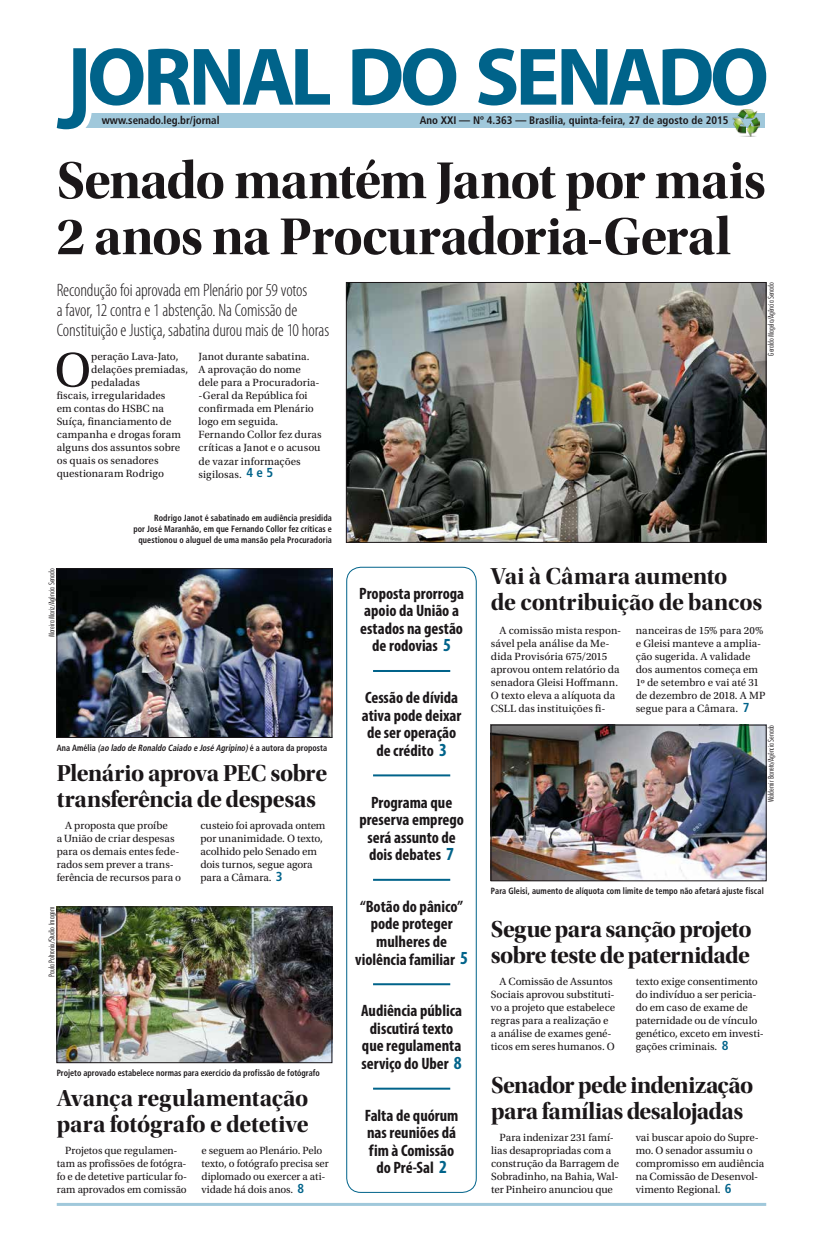
<style>
.page{position:relative;width:823px;height:1248px;background:#fff}
.page>*{position:absolute;margin:0;border:0;box-sizing:border-box;transform-origin:0 0}
.t1{font:54px/56px "Utopia Std Bold Disp";letter-spacing:-.02em;color:#1b1719}
.t2{font:50.8px "Utopia Std";color:#1b1719}
.t3{font:24px/26px "Utopia Std Bold Disp";letter-spacing:-.015em;color:#1b1719}
.t4{font:300 condensed 18px/20px "Myriad Pro";letter-spacing:-.01em;color:#1b1719}
.t5{font:700 condensed 16.5px/17.5px "Myriad Pro";color:#1b1719;text-align:center}
.t6{font:11px/13px "Utopia Std";letter-spacing:-.005em;color:#1b1719}
.t7{font:700 condensed 10.9px "Frutiger";color:#1b1719}
.t8{font:700 condensed 9px/11px "Frutiger";letter-spacing:.01em;color:#1b1719;text-align:right;scale:.9 1}
.t9{font:italic 700 condensed 9px "Frutiger";color:#1b1719;scale:.9 1}
.t10{font:300 condensed 8px "Futura BT";color:#1b1719}
.s1{font-family:"Frutiger";font-weight:700;font-stretch:condensed;font-size:13px;color:#00638a}
.s2{font-style:normal}
.s3{font-size:18.5px;color:#00638a}
</style>
<div class="page">
<hr style="left:57px;top:1202px;width:708px;height:3px;background:#a0c8db">
<div style="left:75px;top:113px;width:689px;height:14px;background:#a0c8db"></div>
<svg style="left:57px;top:48px;width:273px;height:82px"></svg>
<svg style="left:352px;top:48px;width:104px;height:57px"></svg>
<svg style="left:478px;top:48px;width:287px;height:57px"></svg>
<img style="left:731px;top:109px;width:28px;height:27px">
<div style="left:346px;top:566px;width:130px;height:626px;border:1px solid #00638a;border-radius:14px"></div>
<hr style="left:373px;top:670px;width:77px;height:2px;background:#00638a">
<hr style="left:373px;top:774px;width:77px;height:2px;background:#00638a">
<hr style="left:373px;top:878px;width:77px;height:2px;background:#00638a">
<hr style="left:373px;top:983px;width:77px;height:2px;background:#00638a">
<hr style="left:373px;top:1087px;width:77px;height:2px;background:#00638a">
<img style="left:492px;top:727px;width:271px;height:151px">
<div style="left:490px;top:725px;width:275px;height:155px;border:1px solid #1b1719"></div>
<img style="left:59px;top:908px;width:271px;height:152px">
<div style="left:57px;top:906px;width:275px;height:156px;border:1px solid #1b1719"></div>
<img style="left:348px;top:284px;width:415px;height:256px">
<div style="left:346px;top:282px;width:419px;height:260px;border:1px solid #1b1719"></div>
<img style="left:59px;top:570px;width:271px;height:165px">
<div style="left:57px;top:568px;width:275px;height:169px;border:1px solid #1b1719"></div>
<p class="t7" style="left:102px;top:114px;width:119px">www.senado.leg.br/jornal</p>
<p class="t7" style="left:419px;top:114px;width:310px">Ano XXI — Nº 4.363 — Brasília, quinta-feira, 27 de agosto de 2015</p>
<h1 class="t1" style="left:57px;top:153px;width:710px">Senado mantém Janot por mais<br>2 anos na Procuradoria-Geral</h1>
<h3 class="t4" style="left:57px;top:280px;width:274px">Recondução foi aprovada em Plenário por 59 votos<br>a favor, 12 contra e 1 abstenção. Na Comissão de<br>Constituição e Justiça, sabatina durou mais de 10 horas</h3>
<h2 class="t2" style="left:54px;top:342px;width:38px">O</h2>
<p class="t6" style="left:91px;top:350px;width:89px">peração Lava-Jato,</p>
<p class="t6" style="left:198px;top:350px;width:124px">Janot durante sabatina.<br>A aprovação do nome dele para a Procuradoria--Geral da República foi confirmada em Plenário logo em seguida.<br>Fernando Collor fez duras críticas a Janot e o acusou de vazar informações sigilosas. <span class="s1">4 e 5</span></p>
<p class="t6" style="left:91px;top:363px;width:98px">delações premiadas,</p>
<p class="t6" style="left:91px;top:376px;width:50px">pedaladas</p>
<p class="t6" style="left:57px;top:389px;width:110px">fiscais, irregularidades</p>
<p class="t6" style="left:57px;top:402px;width:109px">em contas do HSBC na</p>
<p class="t6" style="left:57px;top:415px;width:116px">Suíça, financiamento de</p>
<p class="t6" style="left:57px;top:428px;width:126px">campanha e drogas foram</p>
<p class="t6" style="left:57px;top:441px;width:125px">alguns dos assuntos sobre</p>
<p class="t6" style="left:57px;top:454px;width:103px">os quais os senadores</p>
<p class="t6" style="left:57px;top:467px;width:109px">questionaram Rodrigo</p>
<p class="t10" style="left:47px;top:637px;width:70px;rotate:-90deg">Moreira Mariz/Agência Senado</p>
<p class="t8" style="left:133px;top:512px;width:222px">Rodrigo Janot é sabatinado em audiência presidida<br>por José Maranhão, em que Fernando Collor fez críticas e questionou o aluguel de uma mansão pela Procuradoria</p>
<p class="t9" style="left:57px;top:742px;width:302px"><span class="s2">A n a A m é l i a</span> (ao lado de Ronaldo Caiado e José Agripino)<span class="s2">é a a u t o r a d a p r o p o s t a</span></p>
<h3 class="t3" style="left:57px;top:760px;width:272px">Plenário aprova PEC sobre transferência de despesas</h3>
<p class="t6" style="left:57px;top:818px;width:126px;text-indent:9px">A proposta que proíbe<br>a União de criar despesas para os demais entes fede&shy;rados sem prever a trans&shy;ferência de recursos para o</p>
<p class="t6" style="left:200px;top:818px;width:126px">custeio foi aprovada ontem por unanimidade. O texto, acolhido pelo Senado em dois turnos, segue agora para a Câmara. <span class="s1">3</span></p>
<p class="t10" style="left:47px;top:976px;width:71px;rotate:-90deg">Paula Poltronix/Studio Imagem</p>
<p class="t8" style="left:57px;top:1067px;width:294px">Projeto aprovado estabelece normas para exercício da profissão de fotógrafo</p>
<h3 class="t3" style="left:57px;top:1085px;width:253px">Avança regulamentação para fotógrafo e detetive</h3>
<p class="t6" style="left:57px;top:1143px;width:132px;text-align:center">Projetos que regulamen&shy;tam as profissões de fotógra&shy;fo e de detetive particular fo&shy;ram aprovados em comissão</p>
<p class="t6" style="left:201px;top:1143px;width:129px">e seguem ao Plenário. Pelo texto, o fotógrafo precisa ser diplomado ou exercer a ati&shy;vidade há dois anos. <span class="s1">8</span></p>
<p class="t10" style="left:765px;top:355px;width:75px;rotate:-90deg">Geraldo Magela/Agência Senado</p>
<h3 class="t5" style="left:359px;top:584px;width:106px">Proposta prorroga apoio da União a estados na gestão de rodovias <span class="s3">5</span></h3>
<h3 class="t5" style="left:362px;top:688px;width:101px">Cessão de dívida ativa pode deixar de ser operação de crédito <span class="s3">3</span></h3>
<h3 class="t5" style="left:359px;top:792px;width:106px">Programa que preserva emprego será assunto de dois debates <span class="s3">7</span></h3>
<h3 class="t5" style="left:355px;top:897px;width:114px">“Botão do pânico” pode proteger mulheres de violência familiar <span class="s3">5</span></h3>
<h3 class="t5" style="left:361px;top:1001px;width:102px">Audiência pública discutirá texto que regulamenta serviço do Uber <span class="s3">8</span></h3>
<h3 class="t5" style="left:364px;top:1106px;width:95px">Falta de quórum nas reuniões dá fim à Comissão do Pré-Sal <span class="s3">2</span></h3>
<h3 class="t3" style="left:490px;top:563px;width:273px">Vai à Câmara aumento<br>de contribuição de bancos</h3>
<p class="t6" style="left:490px;top:623px;width:132px;text-indent:9px">A comissão mista respon&shy;sável pela análise da Me&shy;dida Provisória 675/2015 aprovou ontem relatório da senadora Gleisi Hoffmann.<br>O texto eleva a alíquota da<br>CSLL das instituições fi-</p>
<p class="t6" style="left:635px;top:623px;width:131px">nanceiras de 15% para 20% e Gleisi manteve a amplia&shy;ção sugerida. A validade dos aumentos começa em<br>1º de setembro e vai até 31 de dezembro de 2018. A MP segue para a Câmara. <span class="s1">7</span></p>
<p class="t10" style="left:765px;top:802px;width:79px;rotate:-90deg">Waldemir Barreto/Agência Senado</p>
<p class="t8" style="left:490px;top:885px;width:304px">Para Gleisi, aumento de alíquota com limite de tempo não afetará ajuste fiscal</p>
<h3 class="t3" style="left:490px;top:916px;width:262px">Segue para sanção projeto sobre teste de paternidade</h3>
<p class="t6" style="left:490px;top:974px;width:126px;text-align:center">A Comissão de Assuntos<br>Sociais aprovou substituti&shy;vo a projeto que estabelece regras para a realização e a análise de exames gené&shy;ticos em seres humanos. O</p>
<p class="t6" style="left:635px;top:974px;width:130px">texto exige consentimento do indivíduo a ser pericia&shy;do em caso de exame de paternidade ou de vínculo genético, exceto em investi&shy;gações criminais. <span class="s1">8</span></p>
<h3 class="t3" style="left:491px;top:1072px;width:263px">Senador pede indenização para famílias desalojadas</h3>
<p class="t6" style="left:491px;top:1130px;width:129px;text-indent:9px">Para indenizar 231 famí&shy;lias desapropriadas com a construção da Barragem de<br>Sobradinho, na Bahia, Wal&shy;ter Pinheiro anunciou que</p>
<p class="t6" style="left:635px;top:1130px;width:130px">vai buscar apoio do Supre&shy;mo. O senador assumiu o compromisso em audiência na Comissão de Desenvol&shy;vimento Regional. <span class="s1">6</span></p>
</div>
